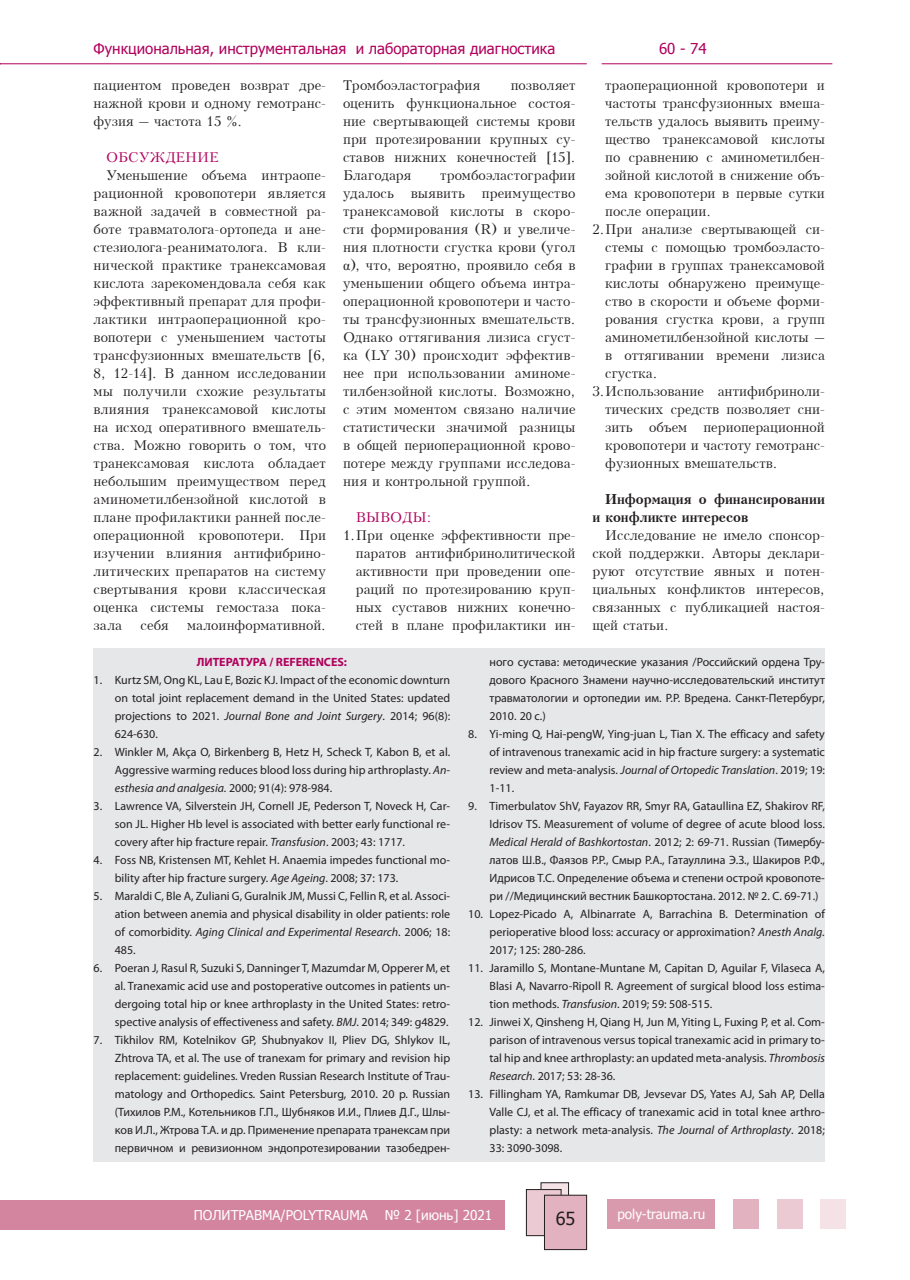
<style>
.page{position:relative;width:910px;height:1280px;background:#fff}
.page>*{position:absolute;margin:0;border:0;box-sizing:border-box;transform-origin:0 0}
.t1{font:18px "Tahoma";color:#231f20}
.t2{font:15px "Tahoma";color:#b1015c}
.t3{font:13.5px/18px "Kudrashov Plain";color:#231f20;text-align:justify}
.t4{font:13.5px "Tahoma";color:#fff}
.t5{font:700 13.5px/18px "Kudrashov";color:#231f20}
.t6{font:13.5px "Kudrashov Plain";color:#b1015c}
.t7{font:12px/18px "Myriad Pro";color:#231f20;text-align:justify}
.t8{font:700 12px "Myriad Pro";color:#b1015c}
.s1{font-family:"Times New Roman"}
.s2{font-style:italic}
</style>
<div class="page">
<div style="left:607px;top:1198px;width:107px;height:30px;background:#da9aae"></div>
<div style="left:733px;top:1198px;width:26px;height:30px;background:#e3b2c1"></div>
<div style="left:777px;top:1198px;width:26px;height:30px;background:#eccad4"></div>
<div style="left:821px;top:1198px;width:25px;height:30px;background:#f5e2e7"></div>
<div style="left:0;top:1200px;width:505px;height:29px;background:#d3859f"></div>
<div style="left:541px;top:1183px;width:28px;height:36px;background:#f5e2e7"></div>
<div style="left:541px;top:1182px;width:28px;height:37px;border:1px solid #231f20"></div>
<div style="left:526px;top:1189px;width:35px;height:47px;background:#eccad4"></div>
<div style="left:526px;top:1189px;width:35px;height:47px;border:1px solid #231f20"></div>
<div style="left:544px;top:1195px;width:43px;height:54px;background:#e3b2c1"></div>
<div style="left:544px;top:1195px;width:43px;height:55px;border:1px solid #231f20"></div>
<hr style="left:0;top:63px;width:587px;height:1px;background:#b1015c">
<hr style="left:602px;top:63px;width:230px;height:1px;background:#b1015c">
<div style="left:94px;top:648px;width:731px;height:513px;background:#e6e7e9"></div>
<p class="t2" style="left:94px;top:38px;width:463px">Функциональная, инструментальная и лабораторная диагностика</p>
<p class="t2" style="left:659px;top:38px;width:49px">60 - 74</p>
<p class="t3" style="left:94px;top:76px;width:234px">пациентом проведен возврат дре&shy;нажной крови и одному гемотранс&shy;фузия – частота 15 %.</p>
<p class="t6" style="left:106px;top:149px;width:114px">ОБСУЖДЕНИЕ</p>
<p class="t3" style="left:94px;top:166px;width:234px;text-indent:13px">Уменьшение объема интраопе&shy;рационной кровопотери является важной задачей в совместной ра&shy;боте травматолога-ортопеда и ане&shy;стезиолога-реаниматолога. В кли&shy;нической практике транексамовая кислота зарекомендовала себя как эффективный препарат для профи&shy;лактики интраоперационной кро&shy;вопотери с уменьшением частоты трансфузионных вмешательств [6, 8, 12-14]. В данном исследовании мы получили схожие результаты влияния транексамовой кислоты на исход оперативного вмешатель&shy;ства. Можно говорить о том, что транексамовая кислота обладает небольшим преимуществом перед аминометилбензойной кислотой в плане профилактики ранней после&shy;операционной кровопотери. При изучении влияния антифибрино&shy;литических препаратов на систему свертывания крови классическая оценка системы гемостаза пока&shy;зала</p>
<p class="t3" style="left:343px;top:76px;width:139px">Тромбоэластография</p>
<p class="t3" style="left:605px;top:76px;width:221px">траоперационной кровопотери и</p>
<p class="t3" style="left:605px;top:94px;width:221px">частоты трансфузионных вмеша-</p>
<p class="t3" style="left:605px;top:112px;width:221px">тельств удалось выявить преиму-</p>
<p class="t3" style="left:605px;top:130px;width:221px">щество транексамовой кислоты</p>
<p class="t3" style="left:605px;top:148px;width:221px">по сравнению с аминометилбен-</p>
<p class="t3" style="left:605px;top:166px;width:221px">зойной кислотой в снижение объ-</p>
<p class="t3" style="left:605px;top:184px;width:221px">ема кровопотери в первые сутки</p>
<p class="t3" style="left:605px;top:202px;width:108px">после операции.</p>
<p class="t3" style="left:592px;top:220px;width:234px">2.При анализе свертывающей си-</p>
<p class="t3" style="left:605px;top:238px;width:221px">стемы с помощью тромбоэласто-</p>
<p class="t3" style="left:605px;top:256px;width:221px">графии в группах транексамовой</p>
<p class="t3" style="left:605px;top:274px;width:221px">кислоты обнаружено преимуще-</p>
<p class="t3" style="left:605px;top:292px;width:221px">ство в скорости и объеме форми-</p>
<p class="t3" style="left:605px;top:310px;width:221px">рования сгустка крови, а групп</p>
<p class="t3" style="left:605px;top:328px;width:221px">аминометилбензойной кислоты –</p>
<p class="t3" style="left:605px;top:346px;width:221px">в оттягивании времени лизиса</p>
<p class="t3" style="left:605px;top:364px;width:54px">сгустка.</p>
<p class="t3" style="left:592px;top:382px;width:234px">3.Использование антифибриноли-</p>
<p class="t3" style="left:605px;top:400px;width:221px">тических средств позволяет сни-</p>
<p class="t3" style="left:605px;top:418px;width:221px">зить объем периоперационной</p>
<p class="t3" style="left:605px;top:436px;width:221px">кровопотери и частоту гемотранс-</p>
<p class="t3" style="left:605px;top:454px;width:174px">фузионных вмешательств.</p>
<p class="t5" style="left:592px;top:490px;width:234px;text-indent:13px">Информация о финансировании и конфликте интересов</p>
<p class="t3" style="left:592px;top:526px;width:234px;text-indent:13px">Исследование не имело спонсор&shy;ской поддержки. Авторы деклари&shy;руют отсутствие явных и потен&shy;циальных конфликтов интересов, связанных с публикацией настоя&shy;щей статьи.</p>
<p class="t3" style="left:343px;top:76px;width:234px;text-indent:168px">позволяет оценить функциональное состоя&shy;ние свертывающей системы крови при протезировании крупных су&shy;ставов нижних конечностей [15].<br>Благодаря</p>
<p class="t3" style="left:343px;top:166px;width:234px;text-indent:97px">тромбоэластографии удалось выявить преимущество транексамовой кислоты в скоро&shy;сти формирования (R) и увеличе&shy;ния плотности сгустка крови (угол <span class="s1">α</span>), что, вероятно, проявило себя в уменьшении общего объема интра&shy;операционной кровопотери и часто&shy;ты трансфузионных вмешательств.<br>Однако оттягивания лизиса сгуст&shy;ка (LY 30) происходит эффектив&shy;нее при использовании аминоме&shy;тилбензойной кислоты. Возможно, с этим моментом связано наличие статистически значимой разницы в общей периоперационной крово&shy;потере между группами исследова&shy;ния и контрольной группой.</p>
<p class="t6" style="left:356px;top:509px;width:77px">ВЫВОДЫ:</p>
<p class="t3" style="left:356px;top:526px;width:221px;text-indent:-13px">1.При оценке эффективности пре&shy;паратов антифибринолитической активности при проведении опе&shy;раций по протезированию круп&shy;ных суставов нижних конечно&shy;стей в плане профилактики ин-</p>
<p class="t3" style="left:140px;top:616px;width:30px">себя</p>
<p class="t3" style="left:187px;top:616px;width:140px">малоинформативной.</p>
<p class="t8" style="left:197px;top:654px;width:152px">ЛИТЕРАТУРА / REFERENCES:</p>
<p class="t7" style="left:115px;top:671px;width:337px;text-indent:-21px">1. Kurtz SM, Ong KL, Lau E, Bozic KJ. Impact of the economic downturn on total joint replacement demand in the United States: updated projections to 2021. <span class="s2">Journal Bone and Joint Surgery</span>. 2014; 96(8):<br>624-630.</p>
<p class="t7" style="left:115px;top:743px;width:337px;text-indent:-21px">2. Winkler М, Akça O, Birkenberg B, Hetz H, Scheck T, Kabon B, et al.<br>Aggressive warming reduces blood loss during hip arthroplasty. <span class="s2">An&shy;esthesia and analgesia.</span> 2000; 91(4): 978-984.</p>
<p class="t7" style="left:115px;top:797px;width:337px;text-indent:-21px">3. Lawrence VA, Silverstein JH, Cornell JE, Pederson T, Noveck H, Car&shy;son JL. Higher Hb level is associated with better early functional re&shy;covery after hip fracture repair. <span class="s2">Transfusion</span>. 2003; 43: 1717.</p>
<p class="t7" style="left:115px;top:851px;width:337px;text-indent:-21px">4. Foss NB, Kristensen MT, Kehlet H. Anaemia impedes functional mo&shy;bility after hip fracture surgery. <span class="s2">Age Ageing</span>. 2008; 37: 173.</p>
<p class="t7" style="left:115px;top:887px;width:337px;text-indent:-21px">5. Maraldi C, Ble A, Zuliani G, Guralnik JM, Mussi C, Fellin R, et al. Associ&shy;ation between anemia and physical disability in older patients: role of comorbidity. <span class="s2">Aging Clinical and Experimental Research</span>. 2006; 18:<br>485.</p>
<p class="t7" style="left:115px;top:959px;width:337px;text-indent:-21px">6. Poeran J, Rasul R, Suzuki S, Danninger T, Mazumdar M, Opperer M, et al. Tranexamic acid use and postoperative outcomes in patients un&shy;dergoing total hip or knee arthroplasty in the United States: retro&shy;spective analysis of effectiveness and safety. <span class="s2">BMJ</span>. 2014; 349: g4829.</p>
<p class="t7" style="left:115px;top:1031px;width:337px;text-indent:-21px">7. Tikhilov RM, Kotelnikov GP, Shubnyakov II, Pliev DG, Shlykov IL, Zhtrova TA, et al. The use of tranexam for primary and revision hip replacement: guidelines. Vreden Russian Research Institute of Trau&shy;matology and Orthopedics. Saint Petersburg, 2010. 20 p. Russian (Тихилов Р.М., Котельников Г.П., Шубняков И.И., Плиев Д.Г., Шлы&shy;ков И.Л., Жтрова Т.А. и др. Применение препарата транексам при первичном и ревизионном эндопротезировании тазобедрен-</p>
<p class="t7" style="left:489px;top:653px;width:337px">ного сустава: методические указания /Российский ордена Тру&shy;дового Красного Знамени научно-исследовательский институт травматологии и ортопедии им. Р.Р. Вредена. Санкт-Петербург, 2010. 20 с.)</p>
<p class="t7" style="left:489px;top:725px;width:337px;text-indent:-21px">8. Yi-ming Q, Hai-pengW, Ying-juan L, Tian X. The efficacy and safety of intravenous tranexamic acid in hip fracture surgery: a systematic review and meta-analysis. <span class="s2">Journal of Ortopedic Translation</span>. 2019; 19:<br>1-11.</p>
<p class="t7" style="left:489px;top:797px;width:337px;text-indent:-21px">9. Timerbulatov ShV, Fayazov RR, Smyr RA, Gataullina EZ, Shakirov RF, Idrisov TS. Measurement of volume of degree of acute blood loss.<br><span class="s2">Medical Herald of Bashkortostan</span>. 2012; 2: 69-71. Russian (Тимербу&shy;латов Ш.В., Фаязов Р.Р., Смыр Р.А., Гатауллина Э.З., Шакиров Р.Ф., Идрисов Т.С. Определение объема и степени острой кровопоте&shy;ри //Медицинский вестник Башкортостана. 2012. № 2. C. 69-71.)</p>
<p class="t7" style="left:489px;top:905px;width:337px;text-indent:-21px">10. Lopez-Picado A, Albinarrate A, Barrachina B. Determination of perioperative blood loss: accuracy or approximation? <span class="s2">Anesth Analg.<br></span>2017; 125: 280-286.</p>
<p class="t7" style="left:489px;top:959px;width:337px;text-indent:-21px">11. Jaramillo S, Montane-Muntane M, Capitan D, Aguilar F, Vilaseca A, Blasi A, Navarro-Ripoll R. Agreement of surgical blood loss estima&shy;tion methods. <span class="s2">Transfusion</span>. 2019; 59: 508-515.</p>
<p class="t7" style="left:489px;top:1013px;width:337px;text-indent:-21px">12. Jinwei X, Qinsheng H, Qiang H, Jun M, Yiting L, Fuxing P, et al. Com&shy;parison of intravenous versus topical tranexamic acid in primary to&shy;tal hip and knee arthroplasty: an updated meta-analysis. <span class="s2">Thrombosis Research</span>. 2017; 53: 28-36.</p>
<p class="t7" style="left:489px;top:1085px;width:337px;text-indent:-21px">13. Fillingham YA, Ramkumar DB, Jevsevar DS, Yates AJ, Sah AP, Della Valle CJ, et al. The efficacy of tranexamic acid in total knee arthro&shy;plasty: a network meta-analysis. <span class="s2">The Journal of Arthroplasty</span>. 2018; 33: 3090-3098.</p>
<p class="t4" style="left:194px;top:1206px;width:176px">ПОЛИТРАВМА/POLYTRAUMA</p>
<p class="t4" style="left:385px;top:1206px;width:109px">№ 2 [июнь] 2021</p>
<h1 class="t1" style="left:556px;top:1206px;width:21px">65</h1>
<p class="t4" style="left:617px;top:1205px;width:89px">poly-trauma.ru</p>
</div>
